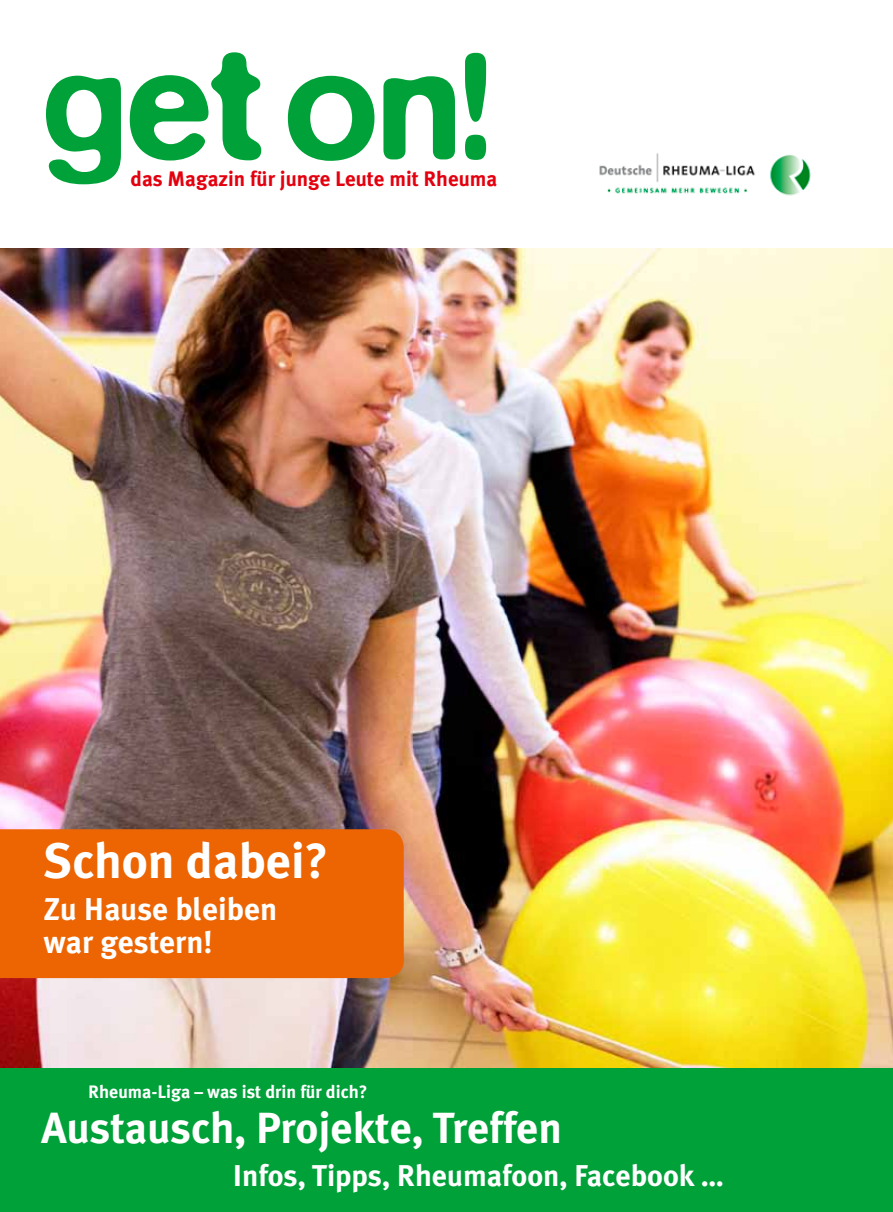
<style>
.page{position:relative;width:893px;height:1212px;background:#fff}
.page>*{position:absolute;margin:0;border:0;box-sizing:border-box;transform-origin:0 0}
.t1{font:700 49.5px "Meta Plus";color:#fff}
.t2{font:700 43.5px "Meta Plus";color:#fff}
.t3{font:700 31.5px/33px "Meta Plus";color:#fff}
.t4{font:700 30px "Meta Plus";color:#fff}
.t5{font:700 21px "Meta Plus";color:#e3000f}
.t6{font:700 18px "Meta Plus";color:#fff}
</style>
<div class="page">
<div style="left:0;top:1067px;width:893px;height:145px;background:#00a139"></div>
<img style="left:599px;top:153px;width:212px;height:43px">
<svg style="left:46px;top:52px;width:440px;height:132px"></svg>
<img style="left:0;top:249px;width:893px;height:818px">
<div style="left:0;top:829px;width:404px;height:149px;background:#ec6502"></div>
<p class="t5" style="left:130px;top:167px;width:368px">das Magazin für junge Leute mit Rheuma</p>
<h1 class="t1" style="left:44px;top:832px;width:287px">Schon dabei?</h1>
<h3 class="t3" style="left:44px;top:892px;width:235px">Zu Hause bleiben war gestern!</h3>
<p class="t6" style="left:88px;top:1081px;width:281px">Rheuma-Liga – was ist drin für dich?</p>
<h2 class="t2" style="left:41px;top:1102px;width:522px">Austausch, Projekte, Treffen</h2>
<h3 class="t4" style="left:233px;top:1158px;width:492px">Infos, Tipps, Rheumafoon, Facebook …</h3>
</div>
